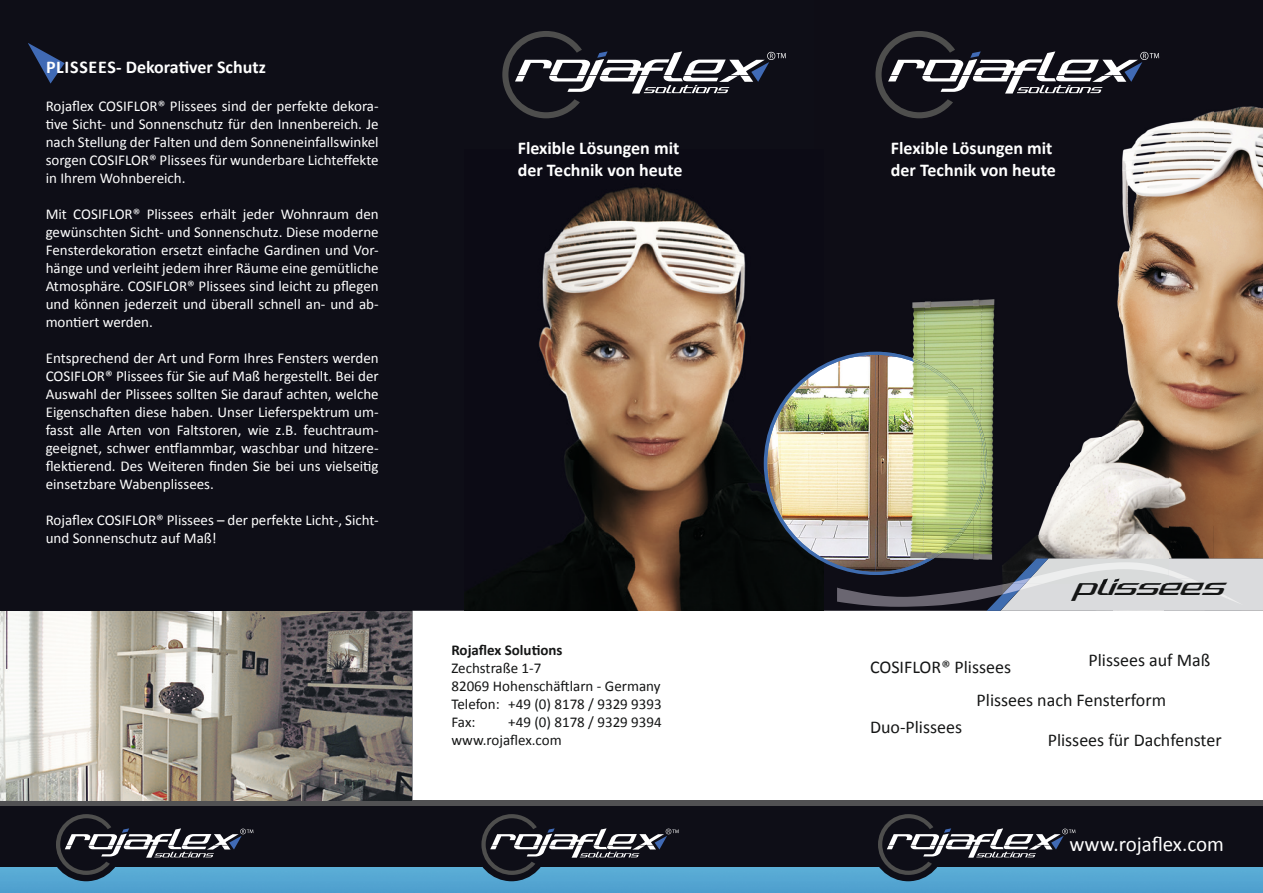
<style>
.page{position:relative;width:1263px;height:893px;background:#0e0e17}
.page>*{position:absolute;margin:0;border:0;box-sizing:border-box;transform-origin:0 0}
.t1{font:22.5px "Photonica";color:#151616}
.t2{font:21px "Calibri";color:#fff}
.t3{font:700 18px/21.6px "Calibri";color:#fff}
.t4{font:18px "Calibri";color:#151616}
.t5{font:15px/18px "Calibri";color:#fff;text-align:justify}
.t6{font:15px/18px "Calibri";color:#151616}
.t7{font:700 15px "Calibri";color:#151616}
</style>
<div class="page">
<img style="left:915px;top:56px;width:298px;height:154px">
<img style="left:1213px;top:106px;width:50px;height:453px">
<img style="left:1118px;top:210px;width:95px;height:105px">
<img style="left:858px;top:351px;width:17px;height:2px">
<img style="left:1168px;top:315px;width:45px;height:211px">
<img style="left:814px;top:573px;width:100px;height:38px">
<img style="left:1168px;top:526px;width:45px;height:33px">
<img style="left:914px;top:610px;width:73px;height:1px">
<svg style="left:875px;top:31px;width:284px;height:87px"></svg>
<svg style="left:502px;top:31px;width:284px;height:87px"></svg>
<div style="left:412px;top:611px;width:851px;height:189px;background:#fff"></div>
<svg style="left:28px;top:43px;width:37px;height:41px"></svg>
<div style="left:0;top:800px;width:1263px;height:6px;background:#515153"></div>
<img style="left:0;top:868px;width:1263px;height:25px">
<div style="left:49px;top:808px;width:74px;height:73px;background:#0e0e17;border-radius:50%"></div>
<svg style="left:56px;top:814px;width:197px;height:61px"></svg>
<div style="left:475px;top:808px;width:73px;height:73px;background:#0e0e17;border-radius:50%"></div>
<svg style="left:481px;top:814px;width:198px;height:61px"></svg>
<div style="left:871px;top:808px;width:74px;height:73px;background:#0e0e17;border-radius:50%"></div>
<svg style="left:878px;top:814px;width:197px;height:61px"></svg>
<img style="left:837px;top:584px;width:150px;height:23px">
<svg style="left:987px;top:559px;width:276px;height:52px;background:#d0d2d6"></svg>
<img style="left:0;top:611px;width:412px;height:189px">
<img style="left:465px;top:187px;width:358px;height:423px">
<img style="left:766px;top:353px;width:182px;height:220px">
<img style="left:912px;top:291px;width:256px;height:48px">
<img style="left:875px;top:339px;width:49px;height:13px">
<img style="left:924px;top:339px;width:244px;height:49px">
<img style="left:985px;top:388px;width:183px;height:49px">
<img style="left:985px;top:437px;width:183px;height:49px">
<img style="left:965px;top:530px;width:8px;height:5px">
<img style="left:973px;top:486px;width:195px;height:49px">
<img style="left:875px;top:575px;width:39px;height:9px">
<img style="left:924px;top:535px;width:90px;height:49px">
<img style="left:1022px;top:535px;width:49px;height:24px">
<img style="left:1071px;top:535px;width:97px;height:24px">
<img style="left:1048px;top:559px;width:120px;height:3px">
<img style="left:1014px;top:559px;width:34px;height:19px">
<img style="left:1005px;top:578px;width:7px;height:6px">
<img style="left:1025px;top:562px;width:143px;height:22px">
<img style="left:1012px;top:578px;width:18px;height:6px">
<img style="left:1071px;top:579px;width:97px;height:5px">
<img style="left:875px;top:352px;width:75px;height:29px">
<img style="left:950px;top:380px;width:35px;height:61px">
<img style="left:964px;top:441px;width:23px;height:89px">
<img style="left:875px;top:545px;width:75px;height:30px">
<img style="left:950px;top:530px;width:15px;height:17px">
<img style="left:948px;top:381px;width:36px;height:147px">
<img style="left:948px;top:528px;width:14px;height:15px">
<img style="left:875px;top:353px;width:74px;height:30px">
<img style="left:962px;top:441px;width:24px;height:88px">
<img style="left:875px;top:543px;width:74px;height:30px">
<img style="left:949px;top:529px;width:15px;height:16px">
<p class="t3" style="left:46px;top:56px;width:221px">PLISSEES- Dekorativer Schutz</p>
<p class="t5" style="left:46px;top:97px;width:335px">Rojaflex COSIFLOR® Plissees sind der perfekte dekora&shy;tive Sicht- und Sonnenschutz für den Innenbereich. Je nach Stellung der Falten und dem Sonneneinfallswinkel sorgen COSIFLOR® Plissees für wunderbare Lichteffekte in Ihrem Wohnbereich.</p>
<p class="t5" style="left:46px;top:205px;width:335px">Mit COSIFLOR® Plissees erhält jeder Wohnraum den gewünschten Sicht- und Sonnenschutz. Diese moderne Fensterdekoration ersetzt einfache Gardinen und Vor&shy;hänge und verleiht jedem ihrer Räume eine gemütliche Atmosphäre. COSIFLOR® Plissees sind leicht zu pflegen und können jederzeit und überall schnell an- und ab&shy;montiert werden.</p>
<p class="t5" style="left:46px;top:349px;width:335px">Entsprechend der Art und Form Ihres Fensters werden COSIFLOR® Plissees für Sie auf Maß hergestellt. Bei der Auswahl der Plissees sollten Sie darauf achten, welche Eigenschaften diese haben. Unser Lieferspektrum um&shy;fasst alle Arten von Faltstoren, wie z.B. feuchtraum&shy;geeignet, schwer entflammbar, waschbar und hitzere&shy;flektierend. Des Weiteren finden Sie bei uns vielseitig einsetzbare Wabenplissees.</p>
<p class="t5" style="left:46px;top:511px;width:334px">Rojaflex COSIFLOR® Plissees – der perfekte Licht-, Sicht&shy;und Sonnenschutz auf Maß!</p>
<p class="t3" style="left:518px;top:137px;width:166px">Flexible Lösungen mit der Technik von heute</p>
<p class="t7" style="left:451px;top:640px;width:113px">Rojaflex Solutions</p>
<p class="t6" style="left:451px;top:659px;width:211px">Zechstraße 1-7<br>82069 Hohenschäftlarn - Germany<br>Telefon:<br>Fax:<br>www.rojaflex.com</p>
<p class="t6" style="left:508px;top:695px;width:155px">+49 (0) 8178 / 9329 9393 +49 (0) 8178 / 9329 9394</p>
<p class="t3" style="left:891px;top:137px;width:166px">Flexible Lösungen mit der Technik von heute</p>
<p class="t4" style="left:870px;top:656px;width:143px">COSIFLOR® Plissees</p>
<h1 class="t1" style="left:1074px;top:577px;width:151px">plissees</h1>
<p class="t4" style="left:1088px;top:648px;width:123px">Plissees auf Maß</p>
<p class="t4" style="left:870px;top:715px;width:94px">Duo-Plissees</p>
<p class="t4" style="left:977px;top:689px;width:191px">Plissees nach Fensterform</p>
<p class="t4" style="left:1048px;top:728px;width:175px">Plissees für Dachfenster</p>
<h2 class="t2" style="left:1069px;top:831px;width:156px">www.rojaflex.com</h2>
</div>
